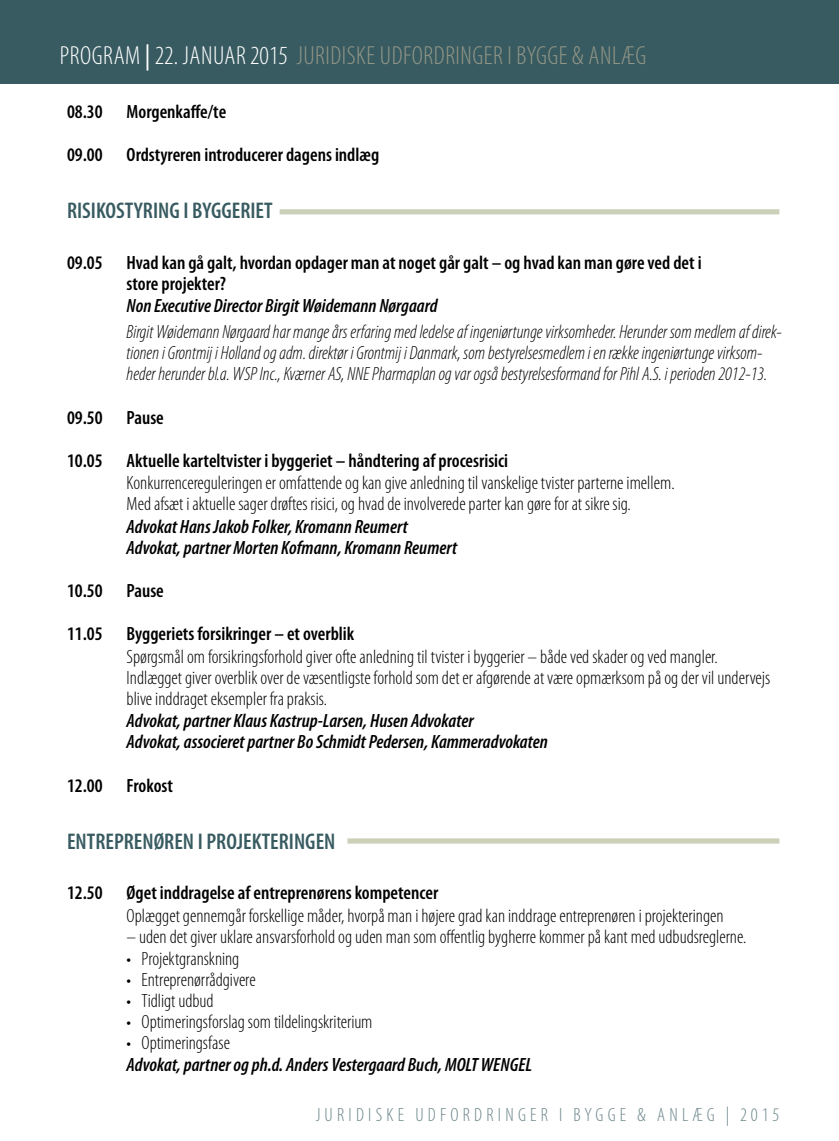
<style>
.page{position:relative;width:839px;height:1141px;background:#fff}
.page>*{position:absolute;margin:0;border:0;box-sizing:border-box;transform-origin:0 0}
.t1{font:300 condensed 26.25px "Myriad Pro";letter-spacing:.02em;color:#929687}
.t2{font:600 condensed 22.75px "Myriad Pro";color:#385b61}
.t3{font:300 condensed 19.25px/21px "Myriad Pro";color:#000}
.t4{font:600 condensed 19.25px/21px "Myriad Pro";color:#000}
.t5{font:italic 300 condensed 19.25px/21px "Myriad Pro";color:#000}
.t6{font:italic 600 condensed 19.25px/21px "Myriad Pro";color:#000}
.t7{font:300 condensed 19.25px "Myriad Pro";letter-spacing:.22em;color:#6d868b}
.s1{color:#fff}
.s2{font-weight:400;font-stretch:normal;color:#fff}
</style>
<div class="page">
<div style="left:0;top:0;width:838px;height:83px;background:#385b61"></div>
<div style="left:279px;top:209px;width:500px;height:5px;background:#cbd0b9"></div>
<div style="left:347px;top:838px;width:432px;height:6px;background:#cbd0b9"></div>
<h1 class="t1" style="left:60px;top:40px;width:588px"><span class="s1">PROGRAM</span> <span class="s2">|</span> <span class="s1">22. JANUAR 2015</span> JURIDISKE UDFORDRINGER I BYGGE &amp; ANLÆG</h1>
<p class="t4" style="left:67px;top:100px;width:161px">08.30 Morgenkaffe/te</p>
<p class="t4" style="left:67px;top:144px;width:314px">09.00 Ordstyreren introducerer dagens indlæg</p>
<p class="t2" style="left:67px;top:196px;width:207px">RISIKOSTYRING I BYGGERIET</p>
<p class="t4" style="left:126px;top:251px;width:576px;text-indent:-60px">09.05 Hvad kan gå galt, hvordan opdager man at noget går galt – og hvad kan man gøre ved det i store projekter?</p>
<p class="t6" style="left:126px;top:295px;width:312px">Non Executive Director Birgit Wøidemann Nørgaard</p>
<p class="t5" style="left:126px;top:321px;width:656px">Birgit Wøidemann Nørgaard har mange års erfaring med ledelse af ingeniørtunge virksomheder. Herunder som medlem af direk&shy;tionen i Grontmij i Holland og adm. direktør i Grontmij i Danmark, som bestyrelsesmedlem i en række ingeniørtunge virksom&shy;heder herunder bl.a. WSP Inc., Kværner AS, NNE Pharmaplan og var også bestyrelsesformand for Pihl A.S. i perioden 2012-13.</p>
<p class="t4" style="left:67px;top:406px;width:98px">09.50 Pause</p>
<p class="t4" style="left:67px;top:450px;width:442px">10.05 Aktuelle karteltvister i byggeriet – håndtering af procesrisici</p>
<p class="t3" style="left:126px;top:472px;width:549px">Konkurrencereguleringen er omfattende og kan give anledning til vanskelige tvister parterne imellem.<br>Med afsæt i aktuelle sager drøftes risici, og hvad de involverede parter kan gøre for at sikre sig.</p>
<p class="t6" style="left:126px;top:516px;width:332px">Advokat Hans Jakob Folker, Kromann Reumert<br>Advokat, partner Morten Kofmann, Kromann Reumert</p>
<p class="t4" style="left:67px;top:580px;width:98px">10.50 Pause</p>
<p class="t4" style="left:67px;top:623px;width:289px">11.05 Byggeriets forsikringer – et overblik</p>
<p class="t3" style="left:126px;top:646px;width:645px">Spørgsmål om forsikringsforhold giver ofte anledning til tvister i byggerier – både ved skader og ved mangler.<br>Indlægget giver overblik over de væsentligste forhold som det er afgørende at være opmærksom på og der vil undervejs blive inddraget eksempler fra praksis.</p>
<p class="t6" style="left:126px;top:710px;width:423px">Advokat, partner Klaus Kastrup-Larsen, Husen Advokater<br>Advokat, associeret partner Bo Schmidt Pedersen, Kammeradvokaten</p>
<p class="t4" style="left:67px;top:774px;width:107px">12.00 Frokost</p>
<p class="t2" style="left:67px;top:827px;width:270px">ENTREPRENØREN I PROJEKTERINGEN</p>
<p class="t4" style="left:67px;top:882px;width:373px">12.50 Øget inddragelse af entreprenørens kompetencer</p>
<p class="t3" style="left:126px;top:905px;width:598px">Oplægget gennemgår forskellige måder, hvorpå man i højere grad kan inddrage entreprenøren i projekteringen</p>
<p class="t3" style="left:126px;top:926px;width:621px">– uden det giver uklare ansvarsforhold og uden man som offentlig bygherre kommer på kant med udbudsreglerne.</p>
<p class="t3" style="left:126px;top:948px;width:114px">• Projektgranskning</p>
<p class="t3" style="left:126px;top:969px;width:131px">• Entreprenørrådgivere</p>
<p class="t3" style="left:126px;top:990px;width:89px">• Tidligt udbud</p>
<p class="t3" style="left:126px;top:1011px;width:247px">• Optimeringsforslag som tildelingskriterium</p>
<p class="t3" style="left:126px;top:1032px;width:105px">• Optimeringsfase</p>
<p class="t6" style="left:126px;top:1054px;width:407px">Advokat, partner og ph.d. Anders Vestergaard Buch, MOLT WENGEL</p>
<p class="t7" style="left:315px;top:1104px;width:465px">JURIDISKE UDFORDRINGER I BYGGE &amp; ANLÆG | 2015</p>
</div>
